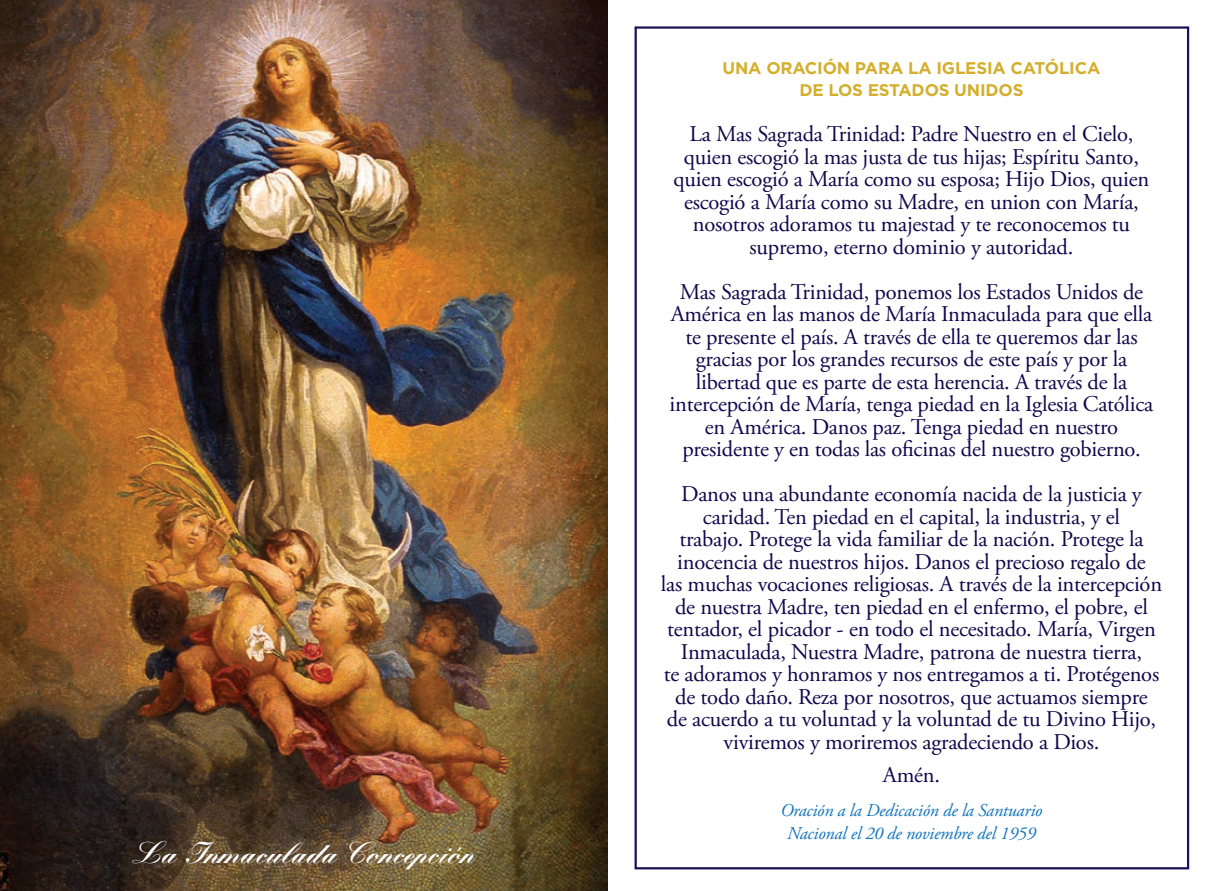
<style>
.page{position:relative;width:1215px;height:891px;background:#fff}
.page>*{position:absolute;margin:0;border:0;box-sizing:border-box;transform-origin:0 0}
.t1{font:900 29.25px "Kuenstler Script";color:#fff}
.t2{font:22.5px/22.5px "Adobe Garamond Pro";letter-spacing:-.01em;color:#11064c;text-align:center}
.t3{font:italic 18px "Adobe Garamond Pro";letter-spacing:-.01em;color:#1074bc}
.t4{font:700 16.88px "Gotham";letter-spacing:-.01em;color:#d4af2d}
</style>
<div class="page">
<img style="left:0;top:0;width:608px;height:891px">
<p class="t1" style="left:133px;top:835px;width:344px">La Inmaculada Concepción</p>
<p class="t4" style="left:723px;top:56px;width:379px">UNA ORACIÓN PARA LA IGLESIA CATÓLICA</p>
<p class="t4" style="left:799px;top:79px;width:226px">DE LOS ESTADOS UNIDOS</p>
<p class="t2" style="left:690px;top:123px;width:445px">La Mas Sagrada Trinidad: Padre Nuestro en el Cielo,</p>
<p class="t2" style="left:674px;top:146px;width:477px">quien escogió la mas justa de tus hijas; Espíritu Santo, quien escogió a María como su esposa; Hijo Dios, quien escogió a María como su Madre, en union con María,</p>
<p class="t2" style="left:693px;top:213px;width:439px">nosotros adoramos tu majestad y te reconocemos tu</p>
<p class="t2" style="left:750px;top:236px;width:325px">supremo, eterno dominio y autoridad.</p>
<p class="t2" style="left:671px;top:281px;width:483px">Mas Sagrada Trinidad, ponemos los Estados Unidos de<br>América en las manos de María Inmaculada para que ella</p>
<p class="t2" style="left:685px;top:326px;width:454px">te presente el país. A través de ella te queremos dar las</p>
<p class="t2" style="left:696px;top:348px;width:433px">gracias por los grandes recursos de este país y por la</p>
<p class="t2" style="left:696px;top:371px;width:433px">libertad que es parte de esta herencia. A través de la</p>
<p class="t2" style="left:670px;top:393px;width:485px">intercepción de María, tenga piedad en la Iglesia Católica en América. Danos paz. Tenga piedad en nuestro</p>
<p class="t2" style="left:682px;top:438px;width:460px">presidente y en todas las oficinas del nuestro gobierno.</p>
<p class="t2" style="left:681px;top:483px;width:462px">Danos una abundante economía nacida de la justicia y caridad. Ten piedad en el capital, la industria, y el</p>
<p class="t2" style="left:677px;top:528px;width:470px;text-align:left">trabajo. Protege la vida familiar de la nación. Protege la inocencia de nuestros hijos. Danos el precioso regalo de</p>
<p class="t2" style="left:661px;top:573px;width:503px">las muchas vocaciones religiosas. A través de la intercepción de nuestra Madre, ten piedad en el enfermo, el pobre, el tentador, el picador - en todo el necesitado. María, Virgen Inmaculada, Nuestra Madre, patrona de nuestra tierra,</p>
<p class="t2" style="left:664px;top:663px;width:497px">te adoramos y honramos y nos entregamos a ti. Protégenos de todo daño. Reza por nosotros, que actuamos siempre de acuerdo a tu voluntad y la voluntad de tu Divino Hijo, viviremos y moriremos agradeciendo a Dios.</p>
<p class="t2" style="left:883px;top:765px;width:59px">Amén.</p>
<p class="t3" style="left:780px;top:800px;width:264px">Oración a la Dedicación de la Santuario</p>
<p class="t3" style="left:787px;top:822px;width:250px">Nacional el 20 de noviembre del 1959</p>
</div>
